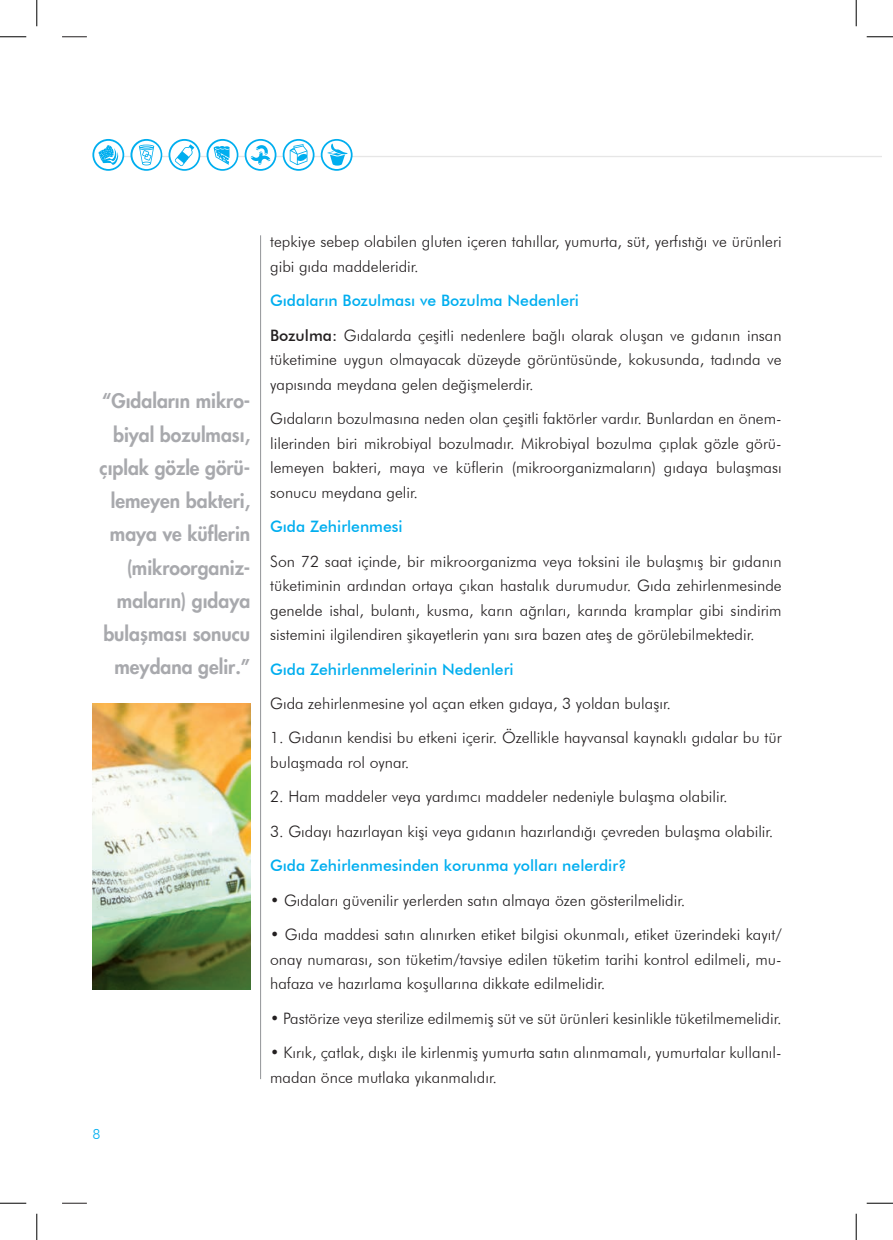
<style>
.page{position:relative;width:893px;height:1240px;background:#fff}
.page>*{position:absolute;margin:0;border:0;box-sizing:border-box;transform-origin:0 0}
.t1{font:800 19.25px/33.2px "Beatles";color:#a8a9ad;text-align:right}
.t2{font:300 15.75px/24.5px "Futura BT";color:#231f20;text-align:justify}
.t3{font:500 15.75px "Futura BT";color:#00aeef}
.t4{font:300 14px "Futura BT";color:#00aeef}
.s1{font-weight:500}
</style>
<div class="page">
<hr style="left:94px;top:156px;width:786px;height:1px;background:#e6e6e6">
<svg style="left:244px;top:139px;width:32px;height:32px"></svg>
<svg style="left:246px;top:141px;width:28px;height:28px"></svg>
<svg style="left:282px;top:139px;width:32px;height:32px"></svg>
<svg style="left:284px;top:141px;width:28px;height:28px"></svg>
<svg style="left:320px;top:139px;width:32px;height:32px"></svg>
<svg style="left:322px;top:141px;width:28px;height:28px"></svg>
<svg style="left:92px;top:139px;width:32px;height:32px"></svg>
<svg style="left:94px;top:141px;width:28px;height:28px"></svg>
<svg style="left:168px;top:139px;width:32px;height:32px"></svg>
<svg style="left:170px;top:141px;width:28px;height:28px"></svg>
<svg style="left:130px;top:139px;width:32px;height:32px"></svg>
<svg style="left:132px;top:141px;width:29px;height:28px"></svg>
<svg style="left:206px;top:139px;width:32px;height:32px"></svg>
<svg style="left:208px;top:141px;width:28px;height:28px"></svg>
<hr style="left:260px;top:235px;width:1px;height:843px;background:#939598">
<svg style="left:62px;top:36px;width:25px;height:1px"></svg>
<svg style="left:62px;top:1202px;width:25px;height:1px"></svg>
<img style="left:92px;top:703px;width:158px;height:286px">
<svg style="left:0;top:36px;width:26px;height:1px"></svg>
<svg style="left:866px;top:36px;width:26px;height:1px"></svg>
<svg style="left:0;top:1202px;width:26px;height:1px"></svg>
<svg style="left:866px;top:1202px;width:26px;height:1px"></svg>
<svg style="left:36px;top:0;width:1px;height:26px"></svg>
<svg style="left:36px;top:1213px;width:1px;height:26px"></svg>
<svg style="left:855px;top:0;width:1px;height:26px"></svg>
<svg style="left:855px;top:1213px;width:1px;height:26px"></svg>
<p class="t1" style="left:99px;top:384px;width:152px">“Gıdaların mikro&shy;biyal bozulması, çıplak gözle görü&shy;lemeyen bakteri, maya ve küflerin (mikroorganiz&shy;maların) gıdaya bulaşması sonucu meydana gelir.”</p>
<p class="t4" style="left:92px;top:1125px;width:10px">8</p>
<p class="t2" style="left:270px;top:229px;width:512px">tepkiye sebep olabilen gluten içeren tahıllar, yumurta, süt, yerfıstığı ve ürünleri gibi gıda maddeleridir.</p>
<p class="t3" style="left:270px;top:291px;width:310px">Gıdaların Bozulması ve Bozulma Nedenleri</p>
<p class="t2" style="left:270px;top:323px;width:512px"><span class="s1">Bozulma:</span> Gıdalarda çeşitli nedenlere bağlı olarak oluşan ve gıdanın insan tüketimine uygun olmayacak düzeyde görüntüsünde, kokusunda, tadında ve yapısında meydana gelen değişmelerdir.</p>
<p class="t2" style="left:270px;top:406px;width:512px">Gıdaların bozulmasına neden olan çeşitli faktörler vardır. Bunlardan en önem&shy;lilerinden biri mikrobiyal bozulmadır. Mikrobiyal bozulma çıplak gözle görü&shy;lemeyen bakteri, maya ve küflerin (mikroorganizmaların) gıdaya bulaşması sonucu meydana gelir.</p>
<p class="t3" style="left:270px;top:517px;width:134px">Gıda Zehirlenmesi</p>
<p class="t2" style="left:270px;top:548px;width:512px">Son 72 saat içinde, bir mikroorganizma veya toksini ile bulaşmış bir gıdanın tüketiminin ardından ortaya çıkan hastalık durumudur. Gıda zehirlenmesinde genelde ishal, bulantı, kusma, karın ağrıları, karında kramplar gibi sindirim sistemini ilgilendiren şikayetlerin yanı sıra bazen ateş de görülebilmektedir.</p>
<p class="t3" style="left:270px;top:659px;width:245px">Gıda Zehirlenmelerinin Nedenleri</p>
<p class="t2" style="left:270px;top:691px;width:402px">Gıda zehirlenmesine yol açan etken gıdaya, 3 yoldan bulaşır.</p>
<p class="t2" style="left:270px;top:725px;width:512px">1. Gıdanın kendisi bu etkeni içerir. Özellikle hayvansal kaynaklı gıdalar bu tür bulaşmada rol oynar.</p>
<p class="t2" style="left:270px;top:784px;width:459px">2. Ham maddeler veya yardımcı maddeler nedeniyle bulaşma olabilir.</p>
<p class="t2" style="left:270px;top:818px;width:504px">3. Gıdayı hazırlayan kişi veya gıdanın hazırlandığı çevreden bulaşma olabilir.</p>
<p class="t3" style="left:270px;top:856px;width:358px">Gıda Zehirlenmesinden korunma yolları nelerdir?</p>
<p class="t2" style="left:270px;top:887px;width:416px">• Gıdaları güvenilir yerlerden satın almaya özen gösterilmelidir.</p>
<p class="t2" style="left:270px;top:922px;width:512px">• Gıda maddesi satın alınırken etiket bilgisi okunmalı, etiket üzerindeki kayıt/ onay numarası, son tüketim/tavsiye edilen tüketim tarihi kontrol edilmeli, mu&shy;hafaza ve hazırlama koşullarına dikkate edilmelidir.</p>
<p class="t2" style="left:270px;top:1005px;width:512px">• Pastörize veya sterilize edilmemiş süt ve süt ürünleri kesinlikle tüketilmemelidir.</p>
<p class="t2" style="left:270px;top:1039px;width:512px">• Kırık, çatlak, dışkı ile kirlenmiş yumurta satın alınmamalı, yumurtalar kullanıl&shy;madan önce mutlaka yıkanmalıdır.</p>
</div>
